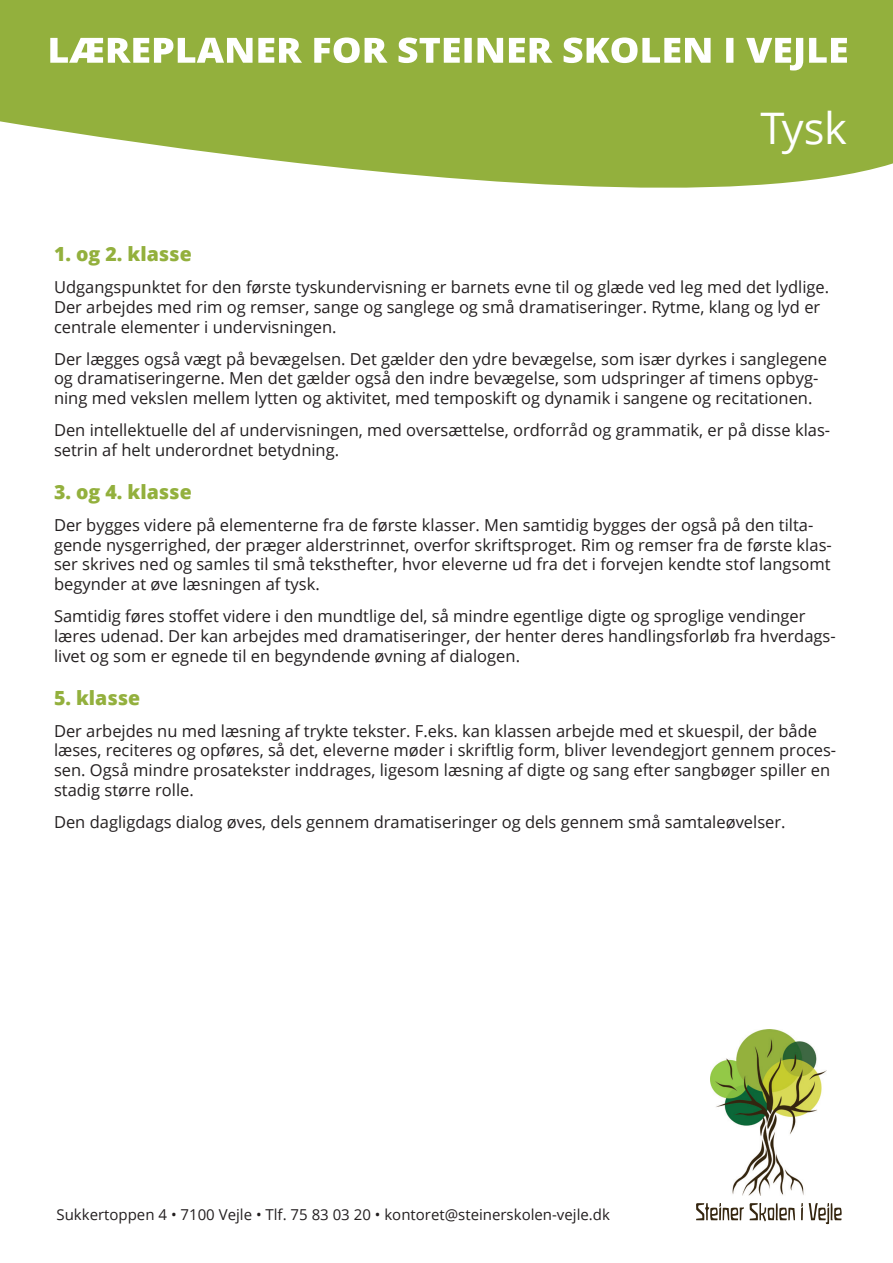
<style>
.page{position:relative;width:893px;height:1263px;background:#fff}
.page>*{position:absolute;margin:0;border:0;box-sizing:border-box;transform-origin:0 0}
.t1{font:43.5px "Open Sans";color:#fff}
.t2{font:800 19.5px "Open Sans";color:#93b03d}
.t3{font:16.5px/19.8px "Open Sans";color:#231f20}
.t4{font:15px "Open Sans";color:#231f20}
</style>
<div class="page">
<svg style="left:0;top:0;width:893px;height:188px;background:#a1ba56"></svg>
<svg style="left:50px;top:37px;width:797px;height:34px"></svg>
<img style="left:711px;top:1029px;width:116px;height:166px">
<svg style="left:696px;top:1203px;width:146px;height:21px"></svg>
<h1 class="t1" style="left:760px;top:98px;width:88px">Tysk</h1>
<p class="t2" style="left:54px;top:239px;width:139px">1. og 2. klasse</p>
<p class="t3" style="left:54px;top:277px;width:777px">Udgangspunktet for den første tyskundervisning er barnets evne til og glæde ved leg med det lydlige.</p>
<p class="t3" style="left:54px;top:297px;width:768px">Der arbejdes med rim og remser, sange og sanglege og små dramatiseringer. Rytme, klang og lyd er centrale elementer i undervisningen.</p>
<p class="t3" style="left:54px;top:348px;width:774px">Der lægges også vægt på bevægelsen. Det gælder den ydre bevægelse, som især dyrkes i sanglegene og dramatiseringerne. Men det gælder også den indre bevægelse, som udspringer af timens opbyg&shy;ning med vekslen mellem lytten og aktivitet, med temposkift og dynamik i sangene og recitationen.</p>
<p class="t3" style="left:54px;top:420px;width:778px">Den intellektuelle del af undervisningen, med oversættelse, ordforråd og grammatik, er på disse klas&shy;setrin af helt underordnet betydning.</p>
<p class="t2" style="left:54px;top:477px;width:139px">3. og 4. klasse</p>
<p class="t3" style="left:54px;top:514px;width:779px">Der bygges videre på elementerne fra de første klasser. Men samtidig bygges der også på den tilta&shy;gende nysgerrighed, der præger alderstrinnet, overfor skriftsproget. Rim og remser fra de første klas&shy;ser skrives ned og samles til små teksthefter, hvor eleverne ud fra det i forvejen kendte stof langsomt begynder at øve læsningen af tysk.</p>
<p class="t3" style="left:54px;top:606px;width:783px">Samtidig føres stoffet videre i den mundtlige del, så mindre egentlige digte og sproglige vendinger læres udenad. Der kan arbejdes med dramatiseringer, der henter deres handlingsforløb fra hverdags&shy;livet og som er egnede til en begyndende øvning af dialogen.</p>
<p class="t2" style="left:54px;top:683px;width:88px">5. klasse</p>
<p class="t3" style="left:54px;top:720px;width:784px">Der arbejdes nu med læsning af trykte tekster. F.eks. kan klassen arbejde med et skuespil, der både læses, reciteres og opføres, så det, eleverne møder i skriftlig form, bliver levendegjort gennem proces&shy;sen. Også mindre prosatekster inddrages, ligesom læsning af digte og sang efter sangbøger spiller en stadig større rolle.</p>
<p class="t3" style="left:54px;top:811px;width:733px">Den dagligdags dialog øves, dels gennem dramatiseringer og dels gennem små samtaleøvelser.</p>
<p class="t4" style="left:57px;top:1204px;width:555px">Sukkertoppen 4 • 7100 Vejle • Tlf. 75 83 03 20 • kontoret@steinerskolen-vejle.dk</p>
</div>
